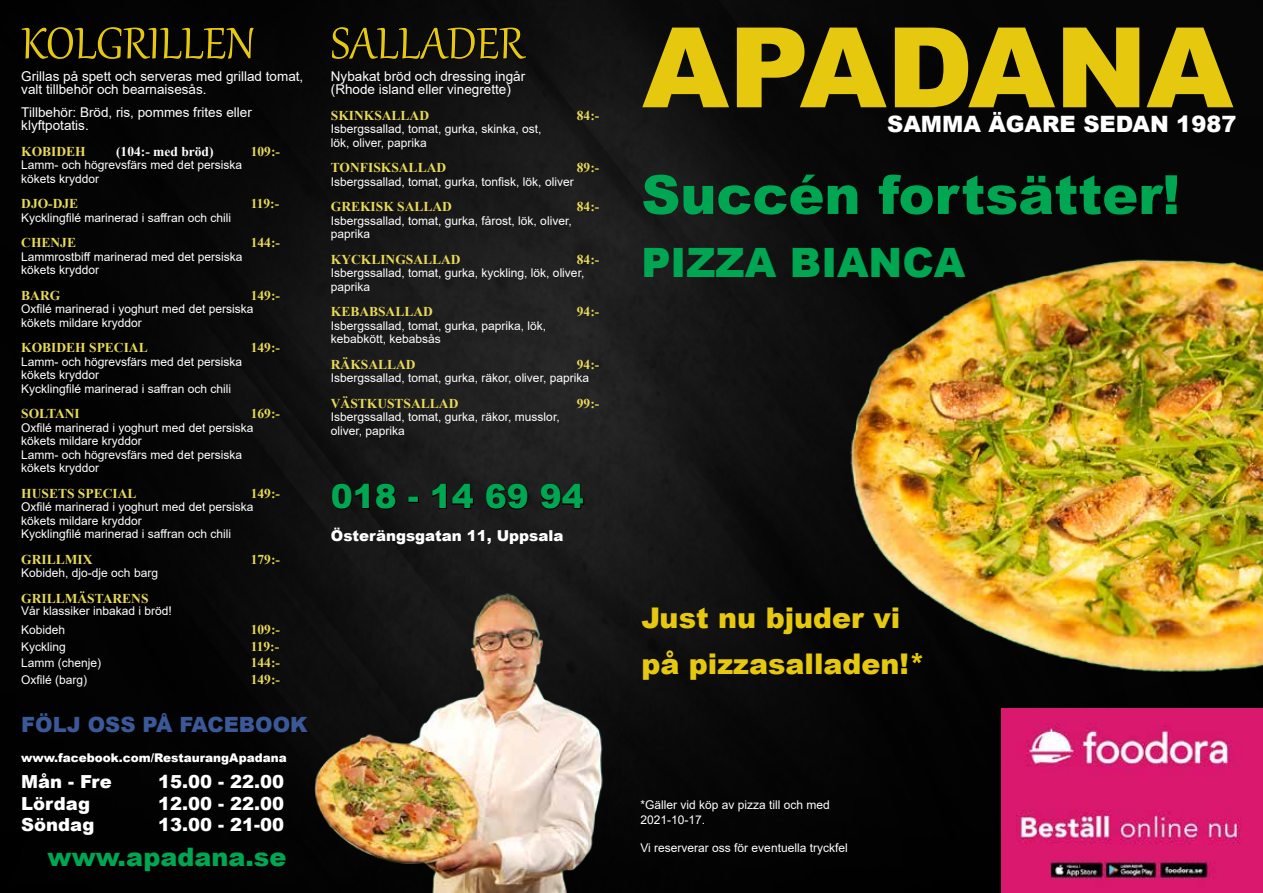
<style>
.page{position:relative;width:1263px;height:893px;background:#fff}
.page>*{position:absolute;margin:0;border:0;box-sizing:border-box;transform-origin:0 0}
.t1{font:900 111.3px "Arial";letter-spacing:-.005em;color:#e6c90f}
.t2{font:54px "Gabriola";color:#e6c90f}
.t3{font:900 54px "Arial";color:#00a651}
.t4{font:900 40.5px "Arial";color:#00a651}
.t5{font:900 33px "Arial";color:#00a651}
.t6{font:900 28.5px/46.5px "Arial";color:#e6c90f}
.t7{font:900 25.5px "Arial";color:#00a651}
.t8{font:900 22.5px "Arial";color:#fff}
.t9{font:900 21px "Arial";color:#3b5998}
.t10{font:900 18px "Arial";color:#fff}
.t11{font:900 15px "Arial";color:#fff}
.t12{font:700 13.5px "Times New Roman";color:#e9da56}
.t13{font:13.5px/13.5px "Arial";color:#fff}
.t14{font:700 13.5px "Times New Roman";color:#fff}
.t15{font:12px/13.5px "Arial";color:#fff}
.t16{font:900 12px "Arial";color:#fff}
</style>
<div class="page">
<img style="left:0;top:0;width:1263px;height:893px">
<div style="left:20px;top:25px;width:235px;height:36px;background:#020202"></div>
<svg style="left:330px;top:26px;width:198px;height:35px;background:#070707"></svg>
<img style="left:311px;top:584px;width:298px;height:309px">
<svg style="left:331px;top:482px;width:66px;height:28px;background:#0e0e0e"></svg>
<div style="left:408px;top:496px;width:11px;height:7px;border:2px solid #000"></div>
<svg style="left:431px;top:482px;width:44px;height:28px"></svg>
<svg style="left:485px;top:483px;width:44px;height:27px"></svg>
<svg style="left:539px;top:483px;width:46px;height:27px"></svg>
<img style="left:1001px;top:755px;width:262px;height:138px">
<img style="left:815px;top:184px;width:448px;height:571px">
<h2 class="t2" style="left:21px;top:8px;width:235px">KOLGRILLEN</h2>
<p class="t13" style="left:21px;top:69px;width:284px">Grillas på spett och serveras med grillad tomat, valt tillbehör och bearnaisesås.</p>
<p class="t13" style="left:21px;top:105px;width:232px">Tillbehör: Bröd, ris, pommes frites eller klyftpotatis.</p>
<p class="t12" style="left:21px;top:141px;width:66px">KOBIDEH</p>
<p class="t14" style="left:116px;top:141px;width:99px">(104:- med bröd)</p>
<p class="t12" style="left:251px;top:141px;width:31px">109:-</p>
<p class="t15" style="left:21px;top:158px;width:222px">Lamm- och högrevsfärs med det persiska kökets kryddor</p>
<p class="t12" style="left:21px;top:194px;width:58px">DJO-DJE</p>
<p class="t12" style="left:251px;top:194px;width:30px">119:-</p>
<p class="t15" style="left:21px;top:211px;width:211px">Kycklingfilé marinerad i saffran och chili</p>
<p class="t12" style="left:21px;top:233px;width:56px">CHENJE</p>
<p class="t12" style="left:251px;top:233px;width:31px">144:-</p>
<p class="t15" style="left:21px;top:250px;width:223px">Lammrostbiff marinerad med det persiska kökets kryddor</p>
<p class="t12" style="left:21px;top:285px;width:41px">BARG</p>
<p class="t12" style="left:251px;top:285px;width:31px">149:-</p>
<p class="t15" style="left:21px;top:302px;width:234px">Oxfilé marinerad i yoghurt med det persiska kökets mildare kryddor</p>
<p class="t12" style="left:21px;top:338px;width:128px">KOBIDEH SPECIAL</p>
<p class="t12" style="left:251px;top:338px;width:31px">149:-</p>
<p class="t15" style="left:21px;top:355px;width:222px">Lamm- och högrevsfärs med det persiska kökets kryddor<br>Kycklingfilé marinerad i saffran och chili</p>
<p class="t12" style="left:21px;top:404px;width:60px">SOLTANI</p>
<p class="t12" style="left:251px;top:404px;width:31px">169:-</p>
<p class="t15" style="left:21px;top:421px;width:234px">Oxfilé marinerad i yoghurt med det persiska kökets mildare kryddor<br>Lamm- och högrevsfärs med det persiska kökets kryddor</p>
<p class="t12" style="left:21px;top:483px;width:117px">HUSETS SPECIAL</p>
<p class="t12" style="left:251px;top:483px;width:31px">149:-</p>
<p class="t15" style="left:21px;top:500px;width:234px">Oxfilé marinerad i yoghurt med det persiska kökets mildare kryddor<br>Kycklingfilé marinerad i saffran och chili</p>
<p class="t12" style="left:21px;top:549px;width:73px">GRILLMIX</p>
<p class="t12" style="left:251px;top:549px;width:31px">179:-</p>
<p class="t15" style="left:21px;top:566px;width:138px">Kobideh, djo-dje och barg</p>
<p class="t12" style="left:21px;top:588px;width:129px">GRILLMÄSTARENS</p>
<p class="t15" style="left:21px;top:601px;width:152px;line-height:19.5px">Vår klassiker inbakad i bröd!<br>Kobideh</p>
<p class="t12" style="left:251px;top:620px;width:31px">109:-</p>
<p class="t15" style="left:21px;top:640px;width:46px">Kyckling</p>
<p class="t12" style="left:251px;top:636px;width:30px">119:-</p>
<p class="t15" style="left:21px;top:656px;width:82px">Lamm (chenje)</p>
<p class="t12" style="left:251px;top:653px;width:31px">144:-</p>
<p class="t15" style="left:21px;top:673px;width:68px">Oxfilé (barg)</p>
<p class="t12" style="left:251px;top:669px;width:31px">149:-</p>
<h3 class="t9" style="left:21px;top:709px;width:288px">FÖLJ OSS PÅ FACEBOOK</h3>
<p class="t16" style="left:21px;top:748px;width:267px">www.facebook.com/RestaurangApadana</p>
<h3 class="t10" style="left:21px;top:769px;width:92px">Mån - Fre</h3>
<h3 class="t10" style="left:158px;top:769px;width:128px">15.00 - 22.00</h3>
<h3 class="t10" style="left:21px;top:790px;width:70px">Lördag</h3>
<h3 class="t10" style="left:158px;top:790px;width:128px">12.00 - 22.00</h3>
<h3 class="t10" style="left:21px;top:812px;width:75px">Söndag</h3>
<h3 class="t10" style="left:158px;top:812px;width:128px">13.00 - 21-00</h3>
<h3 class="t7" style="left:48px;top:839px;width:240px">www.apadana.se</h3>
<h2 class="t2" style="left:331px;top:8px;width:195px">SALLADER</h2>
<p class="t13" style="left:331px;top:69px;width:196px">Nybakat bröd och dressing ingår (Rhode island eller vinegrette)</p>
<p class="t12" style="left:331px;top:105px;width:100px">SKINKSALLAD</p>
<p class="t12" style="left:577px;top:105px;width:24px">84:-</p>
<p class="t15" style="left:331px;top:122px;width:212px">Isbergssallad, tomat, gurka, skinka, ost, lök, oliver, paprika</p>
<p class="t12" style="left:331px;top:158px;width:117px">TONFISKSALLAD</p>
<p class="t12" style="left:577px;top:158px;width:24px">89:-</p>
<p class="t15" style="left:331px;top:175px;width:244px">Isbergssallad, tomat, gurka, tonfisk, lök, oliver</p>
<p class="t12" style="left:331px;top:197px;width:123px">GREKISK SALLAD</p>
<p class="t12" style="left:577px;top:197px;width:24px">84:-</p>
<p class="t15" style="left:331px;top:214px;width:242px">Isbergssallad, tomat, gurka, fårost, lök, oliver, paprika</p>
<p class="t12" style="left:331px;top:249px;width:131px">KYCKLINGSALLAD</p>
<p class="t12" style="left:577px;top:249px;width:24px">84:-</p>
<p class="t15" style="left:331px;top:266px;width:255px">Isbergssallad, tomat, gurka, kyckling, lök, oliver, paprika</p>
<p class="t12" style="left:331px;top:302px;width:104px">KEBABSALLAD</p>
<p class="t12" style="left:577px;top:302px;width:24px">94:-</p>
<p class="t15" style="left:331px;top:319px;width:217px">Isbergssallad, tomat, gurka, paprika, lök, kebabkött, kebabsås</p>
<p class="t12" style="left:331px;top:354px;width:86px">RÄKSALLAD</p>
<p class="t12" style="left:577px;top:354px;width:24px">94:-</p>
<p class="t15" style="left:331px;top:371px;width:260px">Isbergssallad, tomat, gurka, räkor, oliver, paprika</p>
<p class="t12" style="left:331px;top:393px;width:129px">VÄSTKUSTSALLAD</p>
<p class="t12" style="left:577px;top:393px;width:24px">99:-</p>
<p class="t15" style="left:331px;top:410px;width:230px">Isbergssallad, tomat, gurka, räkor, musslor, oliver, paprika</p>
<h3 class="t5" style="left:331px;top:473px;width:255px">018 - 14 69 94</h3>
<p class="t11" style="left:331px;top:525px;width:234px">Österängsgatan 11, Uppsala</p>
<h1 class="t1" style="left:642px;top:-13px;width:592px">APADANA</h1>
<h3 class="t8" style="left:887px;top:108px;width:351px">SAMMA ÄGARE SEDAN 1987</h3>
<h2 class="t3" style="left:641px;top:155px;width:540px">Succén fortsätter!</h2>
<h3 class="t4" style="left:641px;top:233px;width:326px">PIZZA BIANCA</h3>
<h3 class="t6" style="left:641px;top:593px;width:285px">Just nu bjuder vi på pizzasalladen!*</h3>
<p class="t15" style="left:640px;top:798px;width:191px;line-height:14.4px">*Gäller vid köp av pizza till och med<br>2021-10-17.</p>
<p class="t15" style="left:640px;top:841px;width:209px">Vi reserverar oss för eventuella tryckfel</p>
</div>
